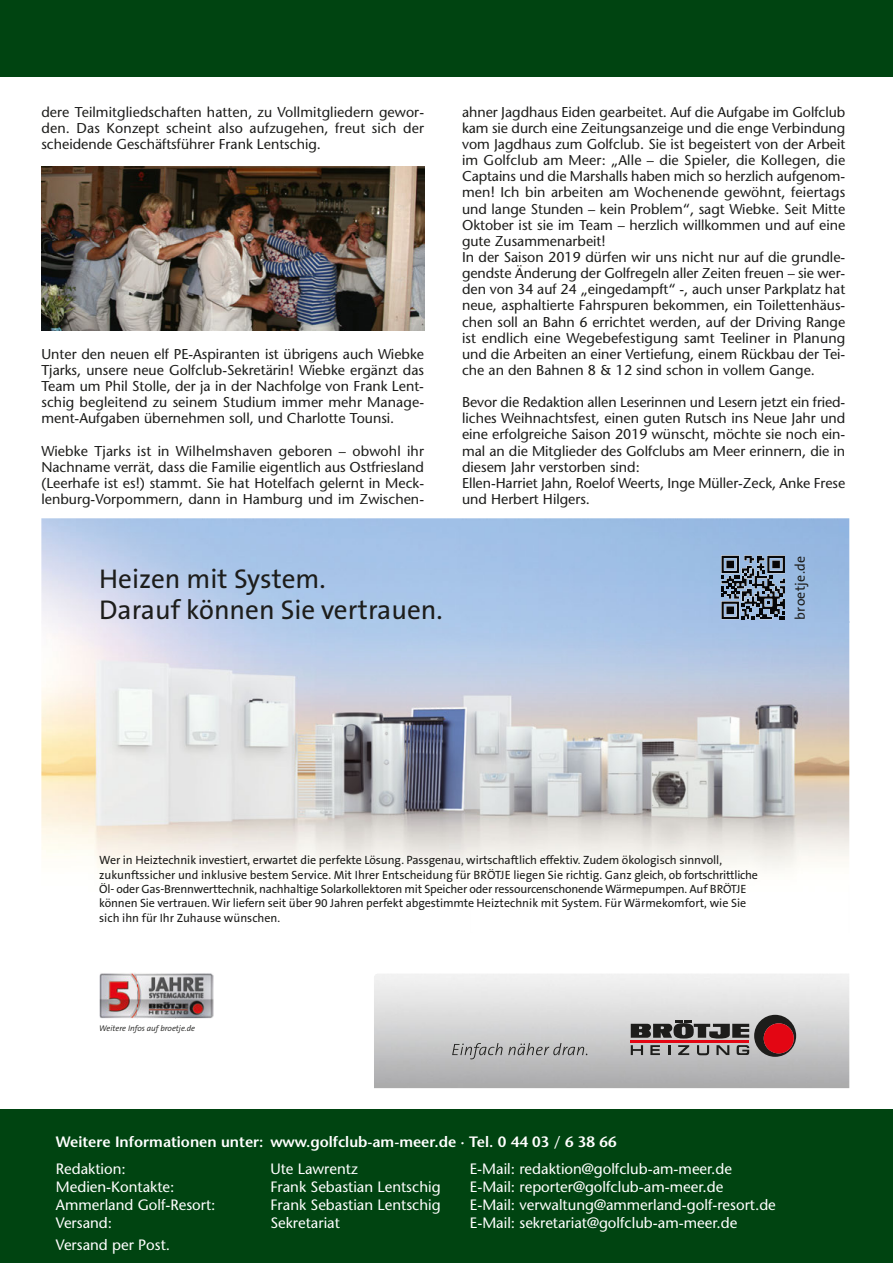
<style>
.page{position:relative;width:893px;height:1263px;background:#fff}
.page>*{position:absolute;margin:0;border:0;box-sizing:border-box;transform-origin:0 0}
.t1{font:27.3px/30.6px "The Sans B5 Plain";color:#1d1d1b}
.t2{font:15px "Stone Sans";color:#fff}
.t3{font:600 15px "Stone Sans";color:#fff}
.t4{font:14.25px/16.2px "Stone Sans";color:#1d1d1b;text-align:justify}
.t5{font:13.95px "The Sans B5 Plain";letter-spacing:.025em;color:#1d1d1b}
.t6{font:12px/14.4px "The Sans B5 Plain";letter-spacing:-.005em;color:#1d1d1b}
.t7{font:8.25px "The Sans LP4 Se Lig IT";color:#1d1d1b}
</style>
<div class="page">
<div style="left:0;top:0;width:893px;height:76px;background:#041"></div>
<div style="left:1px;top:1109px;width:892px;height:154px;background:#041"></div>
<div style="left:0;top:1109px;width:13px;height:154px;background:#041"></div>
<img style="left:41px;top:167px;width:383px;height:164px">
<img style="left:41px;top:518px;width:809px;height:353px">
<svg style="left:721px;top:555px;width:64px;height:64px;background:#5e6b7c"></svg>
<img style="left:374px;top:974px;width:475px;height:114px">
<svg style="left:631px;top:1015px;width:165px;height:42px;background:#8b7e7e"></svg>
<div style="left:764px;top:1023px;width:30px;height:30px;background:#e30613;border-radius:50%"></div>
<svg style="left:452px;top:1043px;width:135px;height:16px;background:#a9a9aa"></svg>
<img style="left:100px;top:973px;width:113px;height:45px">
<img style="left:138px;top:972px;width:1px;height:46px">
<img style="left:176px;top:972px;width:1px;height:46px">
<p class="t4" style="left:41px;top:105px;width:384px">dere Teilmitgliedschaften hatten, zu Vollmitgliedern gewor&shy;den. Das Konzept scheint also aufzugehen, freut sich der scheidende Geschäftsführer Frank Lentschig.</p>
<p class="t4" style="left:41px;top:347px;width:384px">Unter den neuen elf PE-Aspiranten ist übrigens auch Wiebke Tjarks, unsere neue Golfclub-Sekretärin! Wiebke ergänzt das Team um Phil Stolle, der ja in der Nachfolge von Frank Lent&shy;schig begleitend zu seinem Studium immer mehr Manage&shy;ment-Aufgaben übernehmen soll, und Charlotte Tounsi.</p>
<p class="t4" style="left:41px;top:444px;width:384px">Wiebke Tjarks ist in Wilhelmshaven geboren – obwohl ihr Nachname verrät, dass die Familie eigentlich aus Ostfriesland (Leerhafe ist es!) stammt. Sie hat Hotelfach gelernt in Meck&shy;lenburg-Vorpommern, dann in Hamburg und im Zwischen-</p>
<h1 class="t1" style="left:99px;top:565px;width:345px">Heizen mit System.<br>Darauf können Sie vertrauen.</h1>
<p class="t4" style="left:462px;top:105px;width:385px;text-align:left">ahner Jagdhaus Eiden gearbeitet. Auf die Aufgabe im Golfclub kam sie durch eine Zeitungsanzeige und die enge Verbindung vom Jagdhaus zum Golfclub. Sie ist begeistert von der Arbeit im Golfclub am Meer: „Alle – die Spieler, die Kollegen, die Captains und die Marshalls haben mich so herzlich aufgenom&shy;men! Ich bin arbeiten am Wochenende gewöhnt, feiertags und lange Stunden – kein Problem“, sagt Wiebke. Seit Mitte Oktober ist sie im Team – herzlich willkommen und auf eine gute Zusammenarbeit!<br>In der Saison 2019 dürfen wir uns nicht nur auf die grundle&shy;gendste Änderung der Golfregeln aller Zeiten freuen – sie wer&shy;den von 34 auf 24 „eingedampft“ -, auch unser Parkplatz hat neue, asphaltierte Fahrspuren bekommen, ein Toilettenhäus&shy;chen soll an Bahn 6 errichtet werden, auf der Driving Range ist endlich eine Wegebefestigung samt Teeliner in Planung und die Arbeiten an einer Vertiefung, einem Rückbau der Tei&shy;che an den Bahnen 8 &amp; 12 sind schon in vollem Gange.</p>
<p class="t4" style="left:462px;top:396px;width:385px;text-align:left">Bevor die Redaktion allen Leserinnen und Lesern jetzt ein fried&shy;liches Weihnachtsfest, einen guten Rutsch ins Neue Jahr und eine erfolgreiche Saison 2019 wünscht, möchte sie noch ein&shy;mal an die Mitglieder des Golfclubs am Meer erinnern, die in diesem Jahr verstorben sind:<br>Ellen-Harriet Jahn, Roelof Weerts, Inge Müller-Zeck, Anke Frese und Herbert Hilgers.</p>
<p class="t5" style="left:793px;top:620px;width:66px;rotate:-90deg">broetje.de</p>
<p class="t6" style="left:99px;top:853px;width:660px">Wer in Heiztechnik investiert, erwartet die perfekte Lösung. Passgenau, wirtschaftlich effektiv. Zudem ökologisch sinnvoll, zukunftssicher und inklusive bestem Service. Mit Ihrer Entscheidung für BRÖTJE liegen Sie richtig. Ganz gleich, ob fortschritt liche Öl- oder Gas-Brennwerttechnik, nachhaltige Solarkollektoren mit Speicher oder ressourcenschonende Wärmepumpen. Auf BRÖTJE können Sie vertrauen. Wir liefern seit über 90 Jahren perfekt abgestimmte Heiztechnik mit System. Für Wärmekomfort, wie Sie sich ihn für Ihr Zuhause wünschen.</p>
<p class="t7" style="left:99px;top:1023px;width:97px">Weitere Infos auf broetje.de</p>
<p class="t3" style="left:56px;top:1136px;width:562px">Weitere Informationen unter: www.golfclub-am-meer.de · Tel. 0 44 03 / 6 38 66</p>
<p class="t2" style="left:56px;top:1162px;width:71px">Redaktion:</p>
<p class="t2" style="left:270px;top:1162px;width:89px">Ute Lawrentz</p>
<p class="t2" style="left:470px;top:1162px;width:264px">E-Mail: redaktion@golfclub-am-meer.de</p>
<p class="t2" style="left:56px;top:1180px;width:120px">Medien-Kontakte:</p>
<p class="t2" style="left:270px;top:1180px;width:172px">Frank Sebastian Lentschig</p>
<p class="t2" style="left:470px;top:1180px;width:255px">E-Mail: reporter@golfclub-am-meer.de</p>
<p class="t2" style="left:56px;top:1198px;width:161px">Ammerland Golf-Resort:</p>
<p class="t2" style="left:270px;top:1198px;width:172px">Frank Sebastian Lentschig</p>
<p class="t2" style="left:470px;top:1198px;width:307px">E-Mail: verwaltung@ammerland-golf-resort.de</p>
<p class="t2" style="left:56px;top:1216px;width:58px">Versand:</p>
<p class="t2" style="left:270px;top:1216px;width:71px">Sekretariat</p>
<p class="t2" style="left:470px;top:1216px;width:269px">E-Mail: sekretariat@golfclub-am-meer.de</p>
<p class="t2" style="left:56px;top:1239px;width:116px">Versand per Post.</p>
</div>
